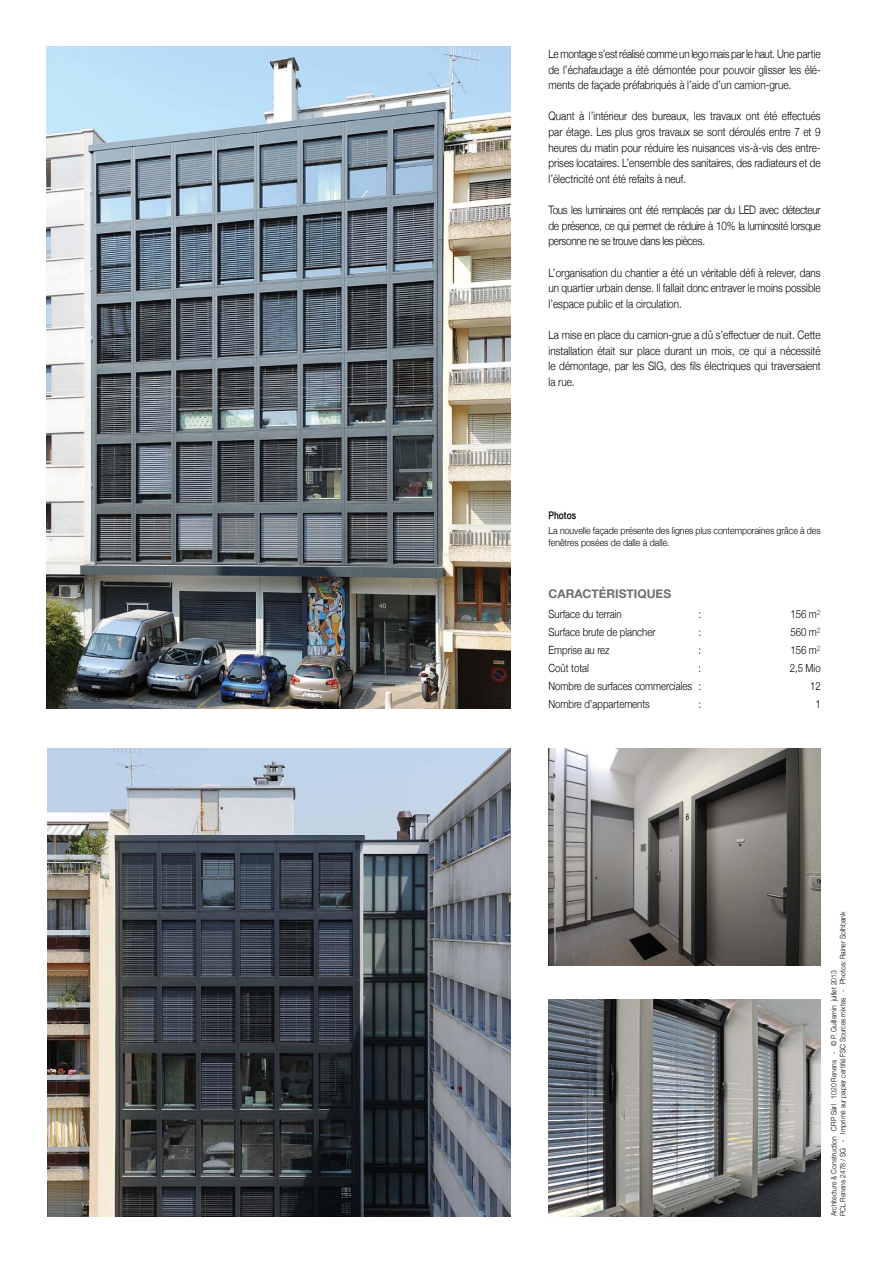
<style>
.page{position:relative;width:893px;height:1263px;background:#fff}
.page>*{position:absolute;margin:0;border:0;box-sizing:border-box;transform-origin:0 0}
.t1{font:700 12px "Helvetica Neue";color:#6e6e6e}
.t2{font:300 11.7px/15.6px "Helvetica Neue";color:#000;text-align:justify;scale:.85 1}
.t3{font:300 11.25px "Helvetica Neue";color:#000;scale:.85 1}
.t4{font:500 10.5px "Helvetica Neue";color:#000;scale:.8 1}
.t5{font:300 9.75px/12px "Helvetica Neue";color:#000;scale:.9 1}
.t6{font:300 7.5px/9px "Helvetica Neue";color:#000;scale:.9 1}
</style>
<div class="page">
<img style="left:47px;top:47px;width:463px;height:661px">
<img style="left:549px;top:748px;width:272px;height:217px">
<img style="left:47px;top:748px;width:464px;height:468px">
<img style="left:549px;top:999px;width:272px;height:217px">
<p class="t2" style="left:549px;top:45px;width:322px">Le montage s’est réalisé comme un lego mais par le haut. Une partie de l’échafaudage a été démontée pour pouvoir glisser les élé&shy;ments de façade préfabriqués à l’aide d’un camion-grue.</p>
<p class="t2" style="left:549px;top:108px;width:322px">Quant à l’intérieur des bureaux, les travaux ont été effectués par étage. Les plus gros travaux se sont déroulés entre 7 et 9 heures du matin pour réduire les nuisances vis-à-vis des entre&shy;prises locataires. L’ensemble des sanitaires, des radiateurs et de l’électricité ont été refaits à neuf.</p>
<p class="t2" style="left:549px;top:201px;width:322px">Tous les luminaires ont été remplacés par du LED avec détecteur de présence, ce qui permet de réduire à 10% la luminosité lorsque personne ne se trouve dans les pièces.</p>
<p class="t2" style="left:549px;top:264px;width:322px">L’organisation du chantier a été un véritable défi à relever, dans un quartier urbain dense. Il fallait donc entraver le moins possible l’espace public et la circulation.</p>
<p class="t2" style="left:549px;top:326px;width:322px">La mise en place du camion-grue a dû s’effectuer de nuit. Cette installation était sur place durant un mois, ce qui a nécessité le démontage, par les SIG, des fils électriques qui traversaient la rue.</p>
<p class="t4" style="left:549px;top:506px;width:36px">Photos</p>
<p class="t5" style="left:549px;top:523px;width:304px">La nouvelle façade présente des lignes plus contemporaines grâce à des fenêtres posées de dalle à dalle.</p>
<p class="t1" style="left:549px;top:584px;width:124px">CARACTÉRISTIQUES</p>
<p class="t3" style="left:549px;top:605px;width:88px">Surface du terrain</p>
<p class="t3" style="left:699px;top:605px;width:5px">:</p>
<p class="t3" style="left:790px;top:605px;width:37px">156 m<sup>2</sup></p>
<p class="t3" style="left:549px;top:623px;width:127px">Surface brute de plancher</p>
<p class="t3" style="left:699px;top:623px;width:5px">:</p>
<p class="t3" style="left:790px;top:623px;width:37px">560 m<sup>2</sup></p>
<p class="t3" style="left:549px;top:641px;width:73px">Emprise au rez</p>
<p class="t3" style="left:699px;top:641px;width:5px">:</p>
<p class="t3" style="left:790px;top:641px;width:37px">156 m<sup>2</sup></p>
<p class="t3" style="left:549px;top:659px;width:49px">Coût total</p>
<p class="t3" style="left:699px;top:659px;width:5px">:</p>
<p class="t3" style="left:790px;top:659px;width:38px">2,5 Mio</p>
<p class="t3" style="left:548px;top:677px;width:181px">Nombre de surfaces commerciales :</p>
<p class="t3" style="left:810px;top:677px;width:14px">12</p>
<p class="t3" style="left:548px;top:695px;width:121px">Nombre d’appartements</p>
<p class="t3" style="left:698px;top:695px;width:5px">:</p>
<p class="t3" style="left:815px;top:695px;width:8px">1</p>
<p class="t6" style="left:829px;top:1216px;width:340px;rotate:-90deg">Architecture &amp; Construction CRP Sàrl 1020 Renens - © P. Guillemin juillet 2013<br>PCL Renens 2478 / SG - Imprimé sur papier certifié FSC Sources mixtes - Photos: Rainer Solhbank</p>
</div>
